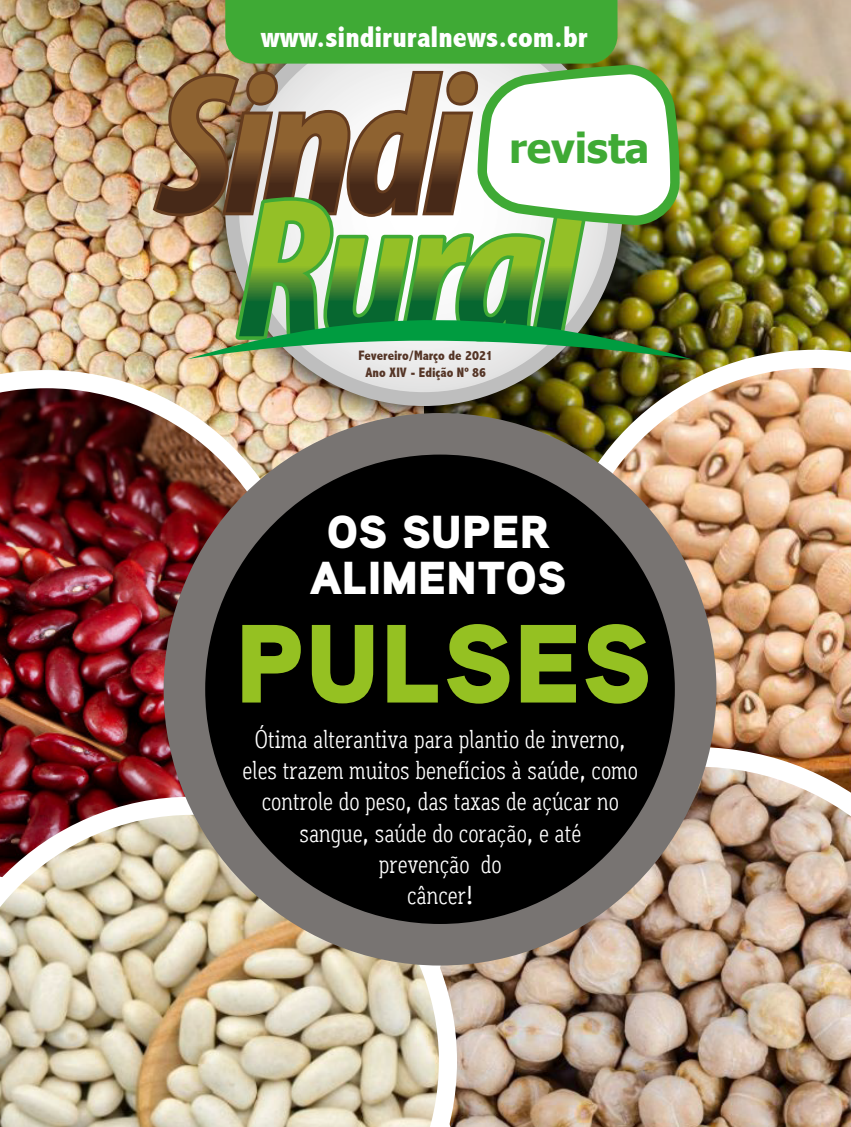
<style>
.page{position:relative;width:851px;height:1127px;background:#fff}
.page>*{position:absolute;margin:0;border:0;box-sizing:border-box;transform-origin:0 0}
.t1{font:900 111.15px "Aaux Next";color:#95c122}
.t2{font:900 46.2px/46px "Aaux Next";color:#fff;text-align:center}
.t3{font:700 41.1px "Tahoma";letter-spacing:-.005em;color:#3faa35}
.t4{font:800 condensed 30px "Abadi";color:#fff}
.t5{font:25.8px/31.2px "Aaux Office";color:#fff;text-align:center}
.t6{font:800 condensed 13.65px/16.6px "Abadi";color:#553526;text-align:center}
</style>
<div class="page">
<img style="left:0;top:0;width:335px;height:468px">
<img style="left:544px;top:0;width:306px;height:459px">
<img style="left:550px;top:350px;width:300px;height:397px">
<img style="left:0;top:370px;width:311px;height:427px">
<img style="left:180px;top:359px;width:487px;height:92px">
<svg style="left:232px;top:16px;width:383px;height:383px;background:#dbdbdb"></svg>
<img style="left:153px;top:0;width:538px;height:359px">
<img style="left:457px;top:747px;width:393px;height:380px">
<img style="left:0;top:797px;width:457px;height:330px">
<div style="left:184px;top:434px;width:511px;height:511px;background:#000;border-radius:50%"></div>
<div style="left:164px;top:413px;width:552px;height:552px;border:42px solid #787472;border-radius:50%"></div>
<img style="left:236px;top:772px;width:424px;height:172px">
<p class="t4" style="left:261px;top:20px;width:328px">www.sindiruralnews.com.br</p>
<h3 class="t3" style="left:509px;top:119px;width:142px">revista</h3>
<p class="t6" style="left:358px;top:347px;width:136px">Fevereiro/Março de 2021<br>Ano XIV - Edição Nº 86</p>
<h2 class="t2" style="left:310px;top:508px;width:258px">OS SUPER<br>ALIMENTOS</h2>
<h1 class="t1" style="left:234px;top:583px;width:418px">PULSES</h1>
<p class="t5" style="left:242px;top:724px;width:397px">Ótima alterantiva para plantio de inverno, eles trazem muitos benefícios à saúde, como controle do peso, das taxas de açúcar no sangue, saúde do coração, e até<br>prevenção do<br>câncer!</p>
</div>
